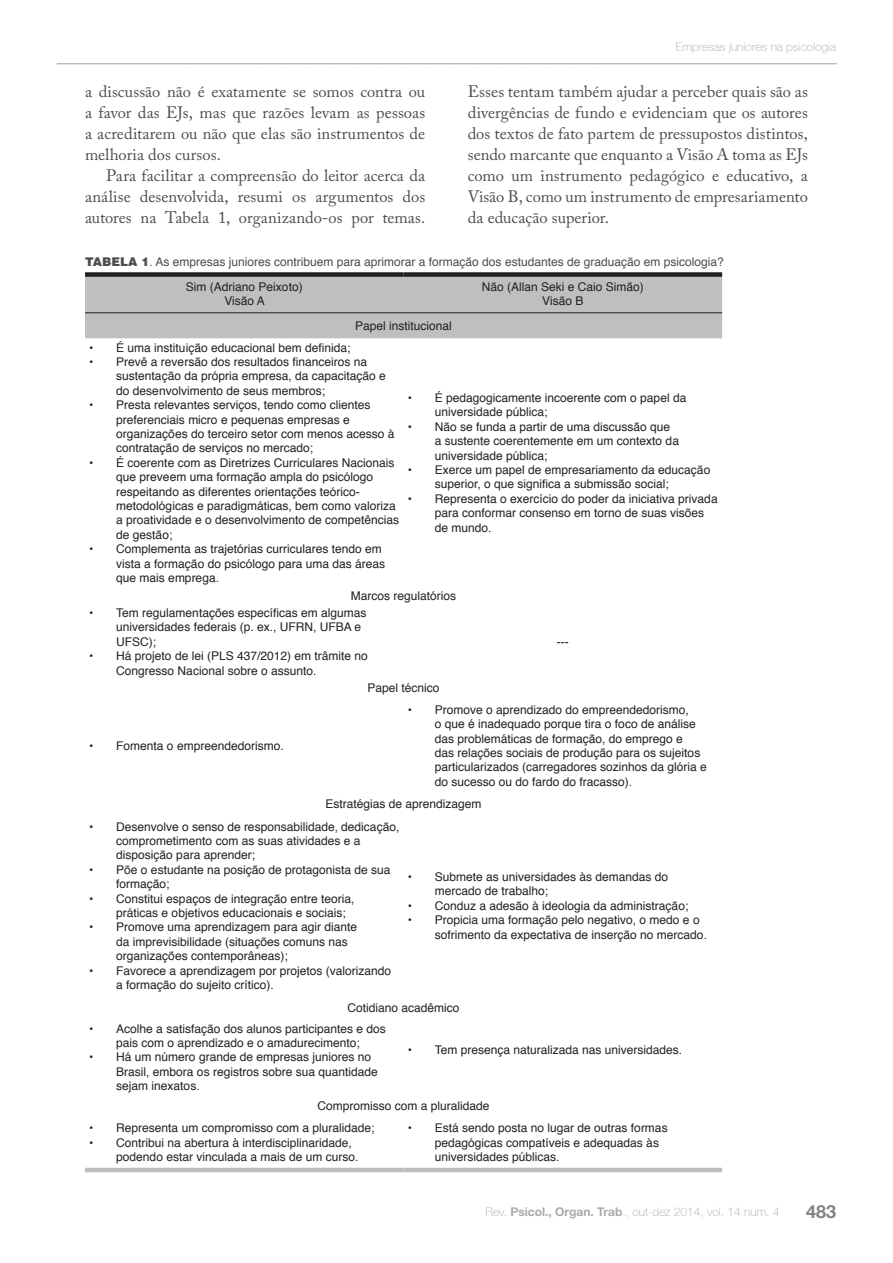
<style>
.page{position:relative;width:893px;height:1263px;background:#fff}
.page>*{position:absolute;margin:0;border:0;box-sizing:border-box;transform-origin:0 0}
.t1{font:700 18px "Helvetica 75";color:#808285}
.Corpo{font:16.5px/21px "Adobe Caslon Pro";color:#4b4c4d;text-align:justify}
.t2{font:12px/14.4px "Helvetica";color:#231f20}
.Título_Elemento{font:12px "Helvetica";color:#4b4c4d}
.t3{font:100 12px "Helvetica 35";color:#a8a9ad}
.s1{font-weight:900}
.s2{font-family:"Helvetica 75";font-weight:700}
</style>
<div class="page">
<svg style="left:57px;top:63px;width:780px;height:1px"></svg>
<div style="left:85px;top:277px;width:637px;height:61px;background:#bfbfbf"></div>
<div style="left:85px;top:272px;width:319px;height:5px;background:#231f20"></div>
<div style="left:404px;top:272px;width:318px;height:5px;background:#231f20"></div>
<hr style="left:85px;top:312px;width:319px;height:1px;background:#231f20">
<hr style="left:404px;top:312px;width:318px;height:1px;background:#231f20">
<hr style="left:85px;top:1168px;width:319px;height:4px;background:#bcbdc0">
<hr style="left:404px;top:1168px;width:318px;height:4px;background:#bcbdc0">
<p class="t3" style="left:676px;top:40px;width:162px">Empresas juniores na psicologia</p>
<p class="Corpo" style="left:468px;top:81px;width:342px">Esses tentam também ajudar a perceber quais são as divergências de fundo e evidenciam que os autores dos textos de fato partem de pressupostos distintos, sendo marcante que enquanto a Visão A toma as EJs como um instrumento pedagógico e educativo, a Visão B, como um instrumento de empresariamento da educação superior.</p>
<p class="Título_Elemento" style="left:85px;top:253px;width:640px"><span class="s1">TABELA 1</span>. As empresas juniores contribuem para aprimorar a formação dos estudantes de graduação em psicologia?</p>
<p class="t2" style="left:186px;top:280px;width:118px">Sim (Adriano Peixoto)</p>
<p class="t2" style="left:224px;top:294px;width:42px">Visão A</p>
<p class="Corpo" style="left:85px;top:81px;width:342px">a discussão não é exatamente se somos contra ou a favor das EJs, mas que razões levam as pessoas a acreditarem ou não que elas são instrumentos de melhoria dos cursos.</p>
<p class="Corpo" style="left:85px;top:165px;width:342px;text-indent:21px">Para facilitar a compreensão do leitor acerca da análise desenvolvida, resumi os argumentos dos autores na Tabela 1, organizando-os por temas.</p>
<p class="t2" style="left:482px;top:280px;width:164px">Não (Allan Seki e Caio Simão)</p>
<p class="t2" style="left:542px;top:294px;width:43px">Visão B</p>
<p class="t2" style="left:355px;top:319px;width:98px">Papel institucional</p>
<p class="t2" style="left:89px;top:340px;width:263px">• É uma instituição educacional bem definida;</p>
<p class="t2" style="left:116px;top:355px;width:271px;text-indent:-27px">• Prevê a reversão dos resultados financeiros na sustentação da própria empresa, da capacitação e do desenvolvimento de seus membros;</p>
<p class="t2" style="left:116px;top:398px;width:280px;text-indent:-27px">• Presta relevantes serviços, tendo como clientes preferenciais micro e pequenas empresas e organizações do terceiro setor com menos acesso à contratação de serviços no mercado;</p>
<p class="t2" style="left:116px;top:456px;width:284px;text-indent:-27px">• É coerente com as Diretrizes Curriculares Nacionais que preveem uma formação ampla do psicólogo respeitando as diferentes orientações teórico&shy;metodológicas e paradigmáticas, bem como valoriza a proatividade e o desenvolvimento de competências de gestão;</p>
<p class="t2" style="left:116px;top:542px;width:270px;text-indent:-27px">• Complementa as trajetórias curriculares tendo em vista a formação do psicólogo para uma das áreas que mais emprega.</p>
<p class="t2" style="left:435px;top:391px;width:253px;text-indent:-27px">• É pedagogicamente incoerente com o papel da universidade pública;</p>
<p class="t2" style="left:435px;top:420px;width:246px;text-indent:-27px">• Não se funda a partir de uma discussão que a sustente coerentemente em um contexto da universidade pública;</p>
<p class="t2" style="left:435px;top:463px;width:277px;text-indent:-27px">• Exerce um papel de empresariamento da educação superior, o que significa a submissão social;</p>
<p class="t2" style="left:435px;top:492px;width:284px;text-indent:-27px">• Representa o exercício do poder da iniciativa privada para conformar consenso em torno de suas visões de mundo.</p>
<p class="t2" style="left:351px;top:588px;width:107px">Marcos regulatórios</p>
<p class="t2" style="left:116px;top:606px;width:252px;text-indent:-27px">• Tem regulamentações específicas em algumas universidades federais (p. ex., UFRN, UFBA e<br>UFSC);</p>
<p class="t2" style="left:116px;top:649px;width:253px;text-indent:-27px">• Há projeto de lei (PLS 437/2012) em trâmite no<br>Congresso Nacional sobre o assunto.</p>
<p class="t2" style="left:368px;top:681px;width:74px">Papel técnico</p>
<p class="t2" style="left:557px;top:635px;width:13px">---</p>
<p class="t2" style="left:435px;top:703px;width:274px;text-indent:-27px">• Promove o aprendizado do empreendedorismo,<br>o que é inadequado porque tira o foco de análise das problemáticas de formação, do emprego e<br>das relações sociais de produção para os sujeitos particularizados (carregadores sozinhos da glória e do sucesso ou do fardo do fracasso).</p>
<p class="t2" style="left:326px;top:796px;width:158px">Estratégias de aprendizagem</p>
<p class="t2" style="left:116px;top:820px;width:285px;text-indent:-27px">• Desenvolve o senso de responsabilidade, dedicação, comprometimento com as suas atividades e a disposição para aprender;</p>
<p class="t2" style="left:116px;top:863px;width:276px;text-indent:-27px">• Põe o estudante na posição de protagonista de sua formação;</p>
<p class="t2" style="left:116px;top:892px;width:240px;text-indent:-27px">• Constitui espaços de integração entre teoria, práticas e objetivos educacionais e sociais;</p>
<p class="t2" style="left:116px;top:920px;width:242px;text-indent:-27px">• Promove uma aprendizagem para agir diante da imprevisibilidade (situações comuns nas organizações contemporâneas);</p>
<p class="t2" style="left:116px;top:964px;width:276px;text-indent:-27px">• Favorece a aprendizagem por projetos (valorizando a formação do sujeito crítico).</p>
<p class="t2" style="left:89px;top:739px;width:196px">• Fomenta o empreendedorismo.</p>
<p class="t2" style="left:435px;top:870px;width:235px;text-indent:-27px">• Submete as universidades às demandas do mercado de trabalho;</p>
<p class="t2" style="left:408px;top:899px;width:282px">• Conduz a adesão à ideologia da administração;</p>
<p class="t2" style="left:435px;top:913px;width:274px;text-indent:-27px">• Propicia uma formação pelo negativo, o medo e o sofrimento da expectativa de inserção no mercado.</p>
<p class="t2" style="left:348px;top:1001px;width:114px">Cotidiano acadêmico</p>
<p class="t2" style="left:89px;top:1021px;width:298px;text-align:center">• Acolhe a satisfação dos alunos participantes e dos pais com o aprendizado e o amadurecimento;</p>
<p class="t2" style="left:116px;top:1050px;width:263px;text-indent:-27px">• Há um número grande de empresas juniores no<br>Brasil, embora os registros sobre sua quantidade sejam inexatos.</p>
<p class="t2" style="left:408px;top:1043px;width:276px">• Tem presença naturalizada nas universidades.</p>
<p class="t2" style="left:318px;top:1099px;width:174px">Compromisso com a pluralidade</p>
<p class="t2" style="left:89px;top:1121px;width:287px">• Representa um compromisso com a pluralidade;</p>
<p class="t2" style="left:116px;top:1136px;width:244px;text-indent:-27px">• Contribui na abertura à interdisciplinaridade, podendo estar vinculada a mais de um curso.</p>
<p class="t2" style="left:435px;top:1121px;width:234px;text-indent:-27px">• Está sendo posta no lugar de outras formas pedagógicas compatíveis e adequadas às universidades públicas.</p>
<p class="t3" style="left:485px;top:1205px;width:296px">Rev. <span class="s2">Psicol., Organ. Trab</span>., out-dez 2014, vol. 14 num. 4</p>
<p class="t1" style="left:806px;top:1201px;width:32px">483</p>
</div>
